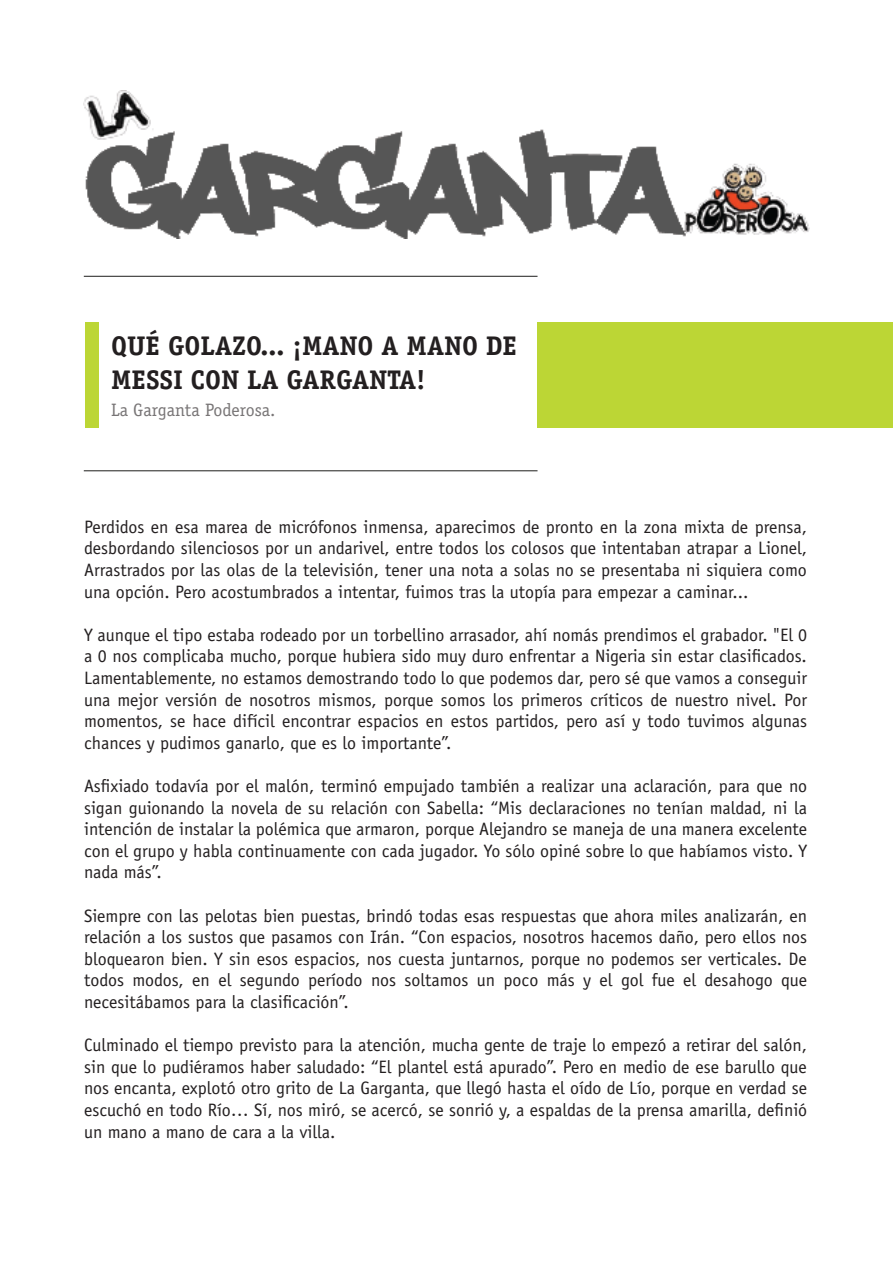
<style>
.page{position:relative;width:893px;height:1263px;background:#fff}
.page>*{position:absolute;margin:0;border:0;box-sizing:border-box;transform-origin:0 0}
.t1{font:700 27px/34.5px "Officina Serif Std";color:#231f20}
.t2{font:18px/21.6px "Officina Sans Std";color:#231f20;text-align:justify}
.t3{font:18px "Officina Serif Std";color:#787576}
</style>
<div class="page">
<hr style="left:84px;top:276px;width:453px;height:1px;background:#1d1d1b">
<hr style="left:84px;top:470px;width:453px;height:1px;background:#1d1d1b">
<div style="left:85px;top:323px;width:14px;height:105px;background:#bcd635"></div>
<div style="left:537px;top:323px;width:356px;height:105px;background:#bcd635"></div>
<img style="left:84px;top:91px;width:725px;height:147px">
<h1 class="t1" style="left:111px;top:328px;width:408px">QUÉ GOLAZO... ¡MANO A MANO DE<br>MESSI CON LA GARGANTA!</h1>
<p class="t3" style="left:111px;top:400px;width:166px">La Garganta Poderosa.</p>
<p class="t2" style="left:84px;top:516px;width:725px">Perdidos en esa marea de micrófonos inmensa, aparecimos de pronto en la zona mixta de prensa, desbordando silenciosos por un andarivel, entre todos los colosos que intentaban atrapar a Lionel, Arrastrados por las olas de la televisión, tener una nota a solas no se presentaba ni siquiera como una opción. Pero acostumbrados a intentar, fuimos tras la utopía para empezar a caminar...</p>
<p class="t2" style="left:84px;top:624px;width:725px">Y aunque el tipo estaba rodeado por un torbellino arrasador, ahí nomás prendimos el grabador. "El 0 a 0 nos complicaba mucho, porque hubiera sido muy duro enfrentar a Nigeria sin estar clasificados.<br>Lamentablemente, no estamos demostrando todo lo que podemos dar, pero sé que vamos a conseguir una mejor versión de nosotros mismos, porque somos los primeros críticos de nuestro nivel. Por momentos, se hace difícil encontrar espacios en estos partidos, pero así y todo tuvimos algunas chances y pudimos ganarlo, que es lo importante”.</p>
<p class="t2" style="left:84px;top:775px;width:725px">Asfixiado todavía por el malón, terminó empujado también a realizar una aclaración, para que no sigan guionando la novela de su relación con Sabella: “Mis declaraciones no tenían maldad, ni la intención de instalar la polémica que armaron, porque Alejandro se maneja de una manera excelente con el grupo y habla continuamente con cada jugador. Yo sólo opiné sobre lo que habíamos visto. Y nada más”.</p>
<p class="t2" style="left:84px;top:905px;width:725px">Siempre con las pelotas bien puestas, brindó todas esas respuestas que ahora miles analizarán, en relación a los sustos que pasamos con Irán. “Con espacios, nosotros hacemos daño, pero ellos nos bloquearon bien. Y sin esos espacios, nos cuesta juntarnos, porque no podemos ser verticales. De todos modos, en el segundo período nos soltamos un poco más y el gol fue el desahogo que necesitábamos para la clasificación”.</p>
<p class="t2" style="left:84px;top:1034px;width:725px">Culminado el tiempo previsto para la atención, mucha gente de traje lo empezó a retirar del salón, sin que lo pudiéramos haber saludado: “El plantel está apurado”. Pero en medio de ese barullo que nos encanta, explotó otro grito de La Garganta, que llegó hasta el oído de Lío, porque en verdad se escuchó en todo Río… Sí, nos miró, se acercó, se sonrió y, a espaldas de la prensa amarilla, definió un mano a mano de cara a la villa.</p>
</div>
